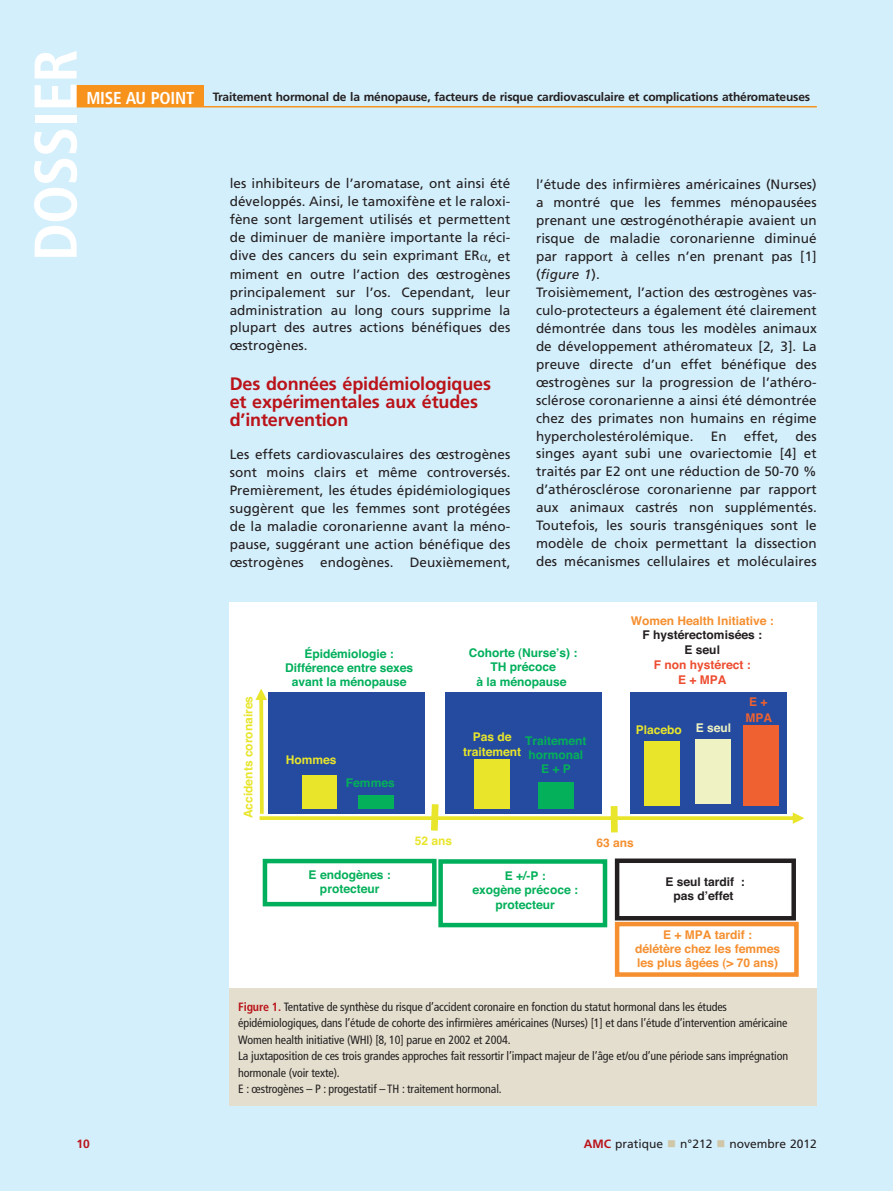
<style>
.page{position:relative;width:893px;height:1191px;background:#fff}
.page>*{position:absolute;margin:0;border:0;box-sizing:border-box;transform-origin:0 0}
.t1{font:700 condensed 60.15px "Frutiger";letter-spacing:-.015em;color:#fff}
.t2{font:700 18px/18px "Frutiger";letter-spacing:-.01em;color:#ba1319}
.t3{font:13.5px/18px "Frutiger";letter-spacing:.005em;color:#231f20;text-align:justify}
.t4{font:condensed 12px/16.5px "Frutiger";letter-spacing:-.01em;color:#231f20}
.t5{font:700 12px "Frutiger";letter-spacing:-.015em;color:#231f20}
.t6{font:700 12px/14.4px "Helvetica";color:#00af5b;text-align:center}
.t7{font:700 12px/14.4px "Helvetica";color:#f58f2f;text-align:center}
.t8{font:700 12px/14.4px "Helvetica";color:#04b05a;text-align:center}
.t9{font:700 12px/14.4px "Helvetica";color:#e8e52b;text-align:center}
.t10{font:700 12px/14.4px "Helvetica";color:#231f20;text-align:center}
.t11{font:12px "Frutiger";color:#231f20}
.t12{font:700 12px/14.4px "Helvetica";color:#ed4d30;text-align:center}
.t13{font:700 12px "Helvetica";color:#eff2c2}
.t14{font:700 12px/16.2px "Helvetica";color:#ef6130;text-align:center}
.t15{font:700 12px "Frutiger";color:#ba1319}
.s1{font-stretch:condensed;font-size:17.25px;color:#fff}
.s2{font-family:"Times"}
.s3{font-style:italic}
.s4{font-weight:700;color:#ba1319}
</style>
<div class="page">
<div style="left:0;top:0;width:892px;height:1191px;background:#d4effc"></div>
<div style="left:77px;top:85px;width:127px;height:22px;background:#f7931d"></div>
<hr style="left:77px;top:106px;width:739px;height:1px;background:#f7931d">
<div style="left:230px;top:602px;width:586px;height:387px;background:#fff"></div>
<div style="left:438px;top:859px;width:169px;height:68px;border:4px solid #00af5b"></div>
<svg style="left:255px;top:689px;width:549px;height:144px"></svg>
<div style="left:263px;top:859px;width:173px;height:47px;border:4px solid #00af5b"></div>
<div style="left:610px;top:806px;width:7px;height:26px;background:#e8e52b"></div>
<div style="left:629px;top:692px;width:157px;height:122px;background:#244b9f"></div>
<div style="left:644px;top:741px;width:35px;height:64px;background:#e8e52b"></div>
<div style="left:695px;top:740px;width:35px;height:64px;background:#eff2c2"></div>
<div style="left:615px;top:859px;width:181px;height:62px;border:4px solid #231f20"></div>
<div style="left:743px;top:726px;width:36px;height:80px;background:#ef6130"></div>
<div style="left:615px;top:922px;width:183px;height:55px;border:4px solid #f58f2f"></div>
<div style="left:230px;top:989px;width:586px;height:117px;background:#e3decd"></div>
<h1 class="t1" style="left:31px;top:261px;width:213px;rotate:-90deg">DOSSIER</h1>
<p class="t5" style="left:86px;top:92px;width:725px"><span class="s1">MISE AU POINT</span> Traitement hormonal de la ménopause, facteurs de risque cardiovasculaire et complications athéromateuses</p>
<p class="t3" style="left:230px;top:176px;width:282px">les inhibiteurs de l’aromatase, ont ainsi été développés. Ainsi, le tamoxifène et le raloxi&shy;fène sont largement utilisés et permettent de diminuer de manière importante la réci&shy;dive des cancers du sein exprimant ER<span class="s2">-</span>, et miment en outre l’action des œstrogènes principalement sur l’os. Cependant, leur administration au long cours supprime la plupart des autres actions bénéfiques des œstrogènes.</p>
<h2 class="t2" style="left:230px;top:376px;width:263px">Des données épidémiologiques et expérimentales aux études d’intervention</h2>
<p class="t3" style="left:230px;top:446px;width:282px">Les effets cardiovasculaires des œstrogènes sont moins clairs et même controversés.<br>Premièrement, les études épidémiologiques suggèrent que les femmes sont protégées de la maladie coronarienne avant la méno&shy;pause, suggérant une action bénéfique des œstrogènes endogènes. Deuxièmement,</p>
<p class="t3" style="left:536px;top:176px;width:282px;text-align:left">l’étude des infirmières américaines (Nurses) a montré que les femmes ménopausées prenant une œstrogénothérapie avaient un risque de maladie coronarienne diminué par rapport à celles n’en prenant pas [1] (<span class="s3">figure 1</span>).<br>Troisièmement, l’action des œstrogènes vas&shy;culo-protecteurs a également été clairement démontrée dans tous les modèles animaux de développement athéromateux [2, 3]. La preuve directe d’un effet bénéfique des œstrogènes sur la progression de l’athéro&shy;sclérose coronarienne a ainsi été démontrée chez des primates non humains en régime hypercholestérolémique.</p>
<p class="t3" style="left:710px;top:428px;width:17px">En</p>
<p class="t3" style="left:743px;top:428px;width:36px">effet,</p>
<p class="t3" style="left:536px;top:428px;width:282px;text-indent:259px">des singes ayant subi une ovariectomie [4] et traités par E2 ont une réduction de 50-70 % d’athérosclérose coronarienne par rapport aux animaux castrés non supplémentés.<br>Toutefois, les souris transgéniques sont le modèle de choix permettant la dissection des mécanismes cellulaires et moléculaires</p>
<p class="t9" style="left:242px;top:818px;width:124px;rotate:-90deg">Accidents coronaires</p>
<p class="t6" style="left:285px;top:647px;width:130px">Épidémiologie :<br>Différence entre sexes avant la ménopause</p>
<p class="t9" style="left:286px;top:753px;width:52px">Hommes</p>
<p class="t8" style="left:346px;top:777px;width:50px">Femmes</p>
<p class="t6" style="left:468px;top:647px;width:110px">Cohorte (Nurse’s) :<br>TH précoce<br>à la ménopause</p>
<p class="t9" style="left:463px;top:731px;width:60px">Pas de traitement</p>
<p class="t8" style="left:525px;top:734px;width:63px">Traitement hormonal<br>E + P</p>
<p class="t7" style="left:631px;top:615px;width:144px">Women Health Initiative :</p>
<p class="t10" style="left:642px;top:629px;width:121px">F hystérectomisées :<br>E seul</p>
<p class="t12" style="left:654px;top:659px;width:98px">F non hystérect :<br>E + MPA</p>
<p class="t9" style="left:635px;top:724px;width:48px">Placebo</p>
<p class="t13" style="left:695px;top:724px;width:37px">E seul</p>
<p class="t14" style="left:745px;top:695px;width:28px">E +<br>MPA</p>
<p class="t9" style="left:415px;top:835px;width:39px">52 ans</p>
<p class="t7" style="left:596px;top:837px;width:39px">63 ans</p>
<p class="t8" style="left:308px;top:869px;width:84px">E endogènes : protecteur</p>
<p class="t8" style="left:472px;top:870px;width:107px">E +/-P :<br>exogène précoce : protecteur</p>
<p class="t10" style="left:665px;top:876px;width:81px">E seul tardif : pas d’effet</p>
<p class="t7" style="left:635px;top:928px;width:146px">E + MPA tardif :<br>délétère chez les femmes les plus âgées (&gt; 70 ans)</p>
<p class="t4" style="left:238px;top:999px;width:551px"><span class="s4">Figure 1.</span> Tentative de synthèse du risque d’accident coronaire en fonction du statut hormonal dans les études épidémiologiques, dans l’étude de cohorte des infirmières américaines (Nurses) [1] et dans l’étude d’intervention américaine Women health initiative (WHI) [8, 10] parue en 2002 et 2004.<br>La juxtaposition de ces trois grandes approches fait ressortir l’impact majeur de l’âge et/ou d’une période sans imprégnation hormonale (voir texte).<br>E : œstrogènes – P : progestatif – TH : traitement hormonal.</p>
<p class="t15" style="left:77px;top:1139px;width:15px">10</p>
<p class="t11" style="left:584px;top:1139px;width:81px"><span class="s4">AMC</span> pratique</p>
<p class="t11" style="left:680px;top:1139px;width:34px">n°212</p>
<p class="t11" style="left:729px;top:1139px;width:89px">novembre 2012</p>
</div>
